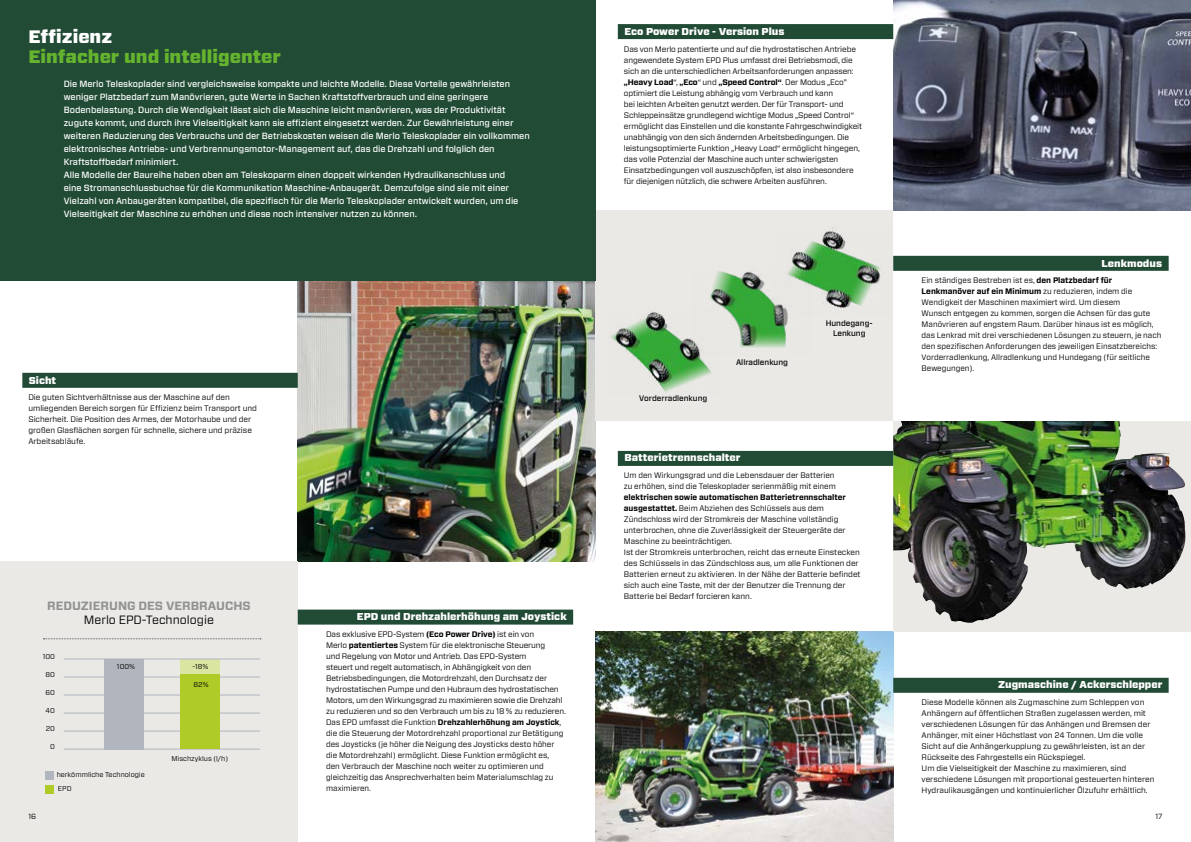
<style>
.page{position:relative;width:1191px;height:842px;background:#fff}
.page>*{position:absolute;margin:0;border:0;box-sizing:border-box;transform-origin:0 0}
.t1{font:900 18px "Forza";color:#65b32e}
.t2{font:900 18px "Forza";color:#fff}
.t3{font:700 12px "Forza";color:#929292}
.t4{font:12px "Forza";color:#000}
.t5{font:900 10px "Forza";color:#fff}
.t6{font:500 9px/13px "Forza";color:#fff}
.t7{font:8px/11px "Forza";color:#000}
.t8{font:500 8px/10.5px "Forza";color:#000;text-align:center}
.t9{font:7.5px "Forza";color:#000}
.t10{font:7px/14.3px "Forza";color:#000}
.s1{font-weight:700}
</style>
<div class="page">
<img style="left:298px;top:281px;width:297px;height:280px">
<img style="left:595px;top:631px;width:298px;height:211px">
<img style="left:893px;top:0;width:298px;height:210px">
<div style="left:893px;top:421px;width:298px;height:210px;background:#eae9e6"></div>
<img style="left:893px;top:421px;width:293px;height:202px">
<div style="left:0;top:561px;width:298px;height:281px;background:#eae9e6"></div>
<div style="left:595px;top:210px;width:298px;height:211px;background:#eae9e6"></div>
<div style="left:0;top:0;width:595px;height:281px;background:#214b35"></div>
<img style="left:610px;top:306px;width:101px;height:88px">
<img style="left:692px;top:271px;width:96px;height:84px">
<img style="left:774px;top:227px;width:107px;height:89px">
<div style="left:105px;top:659px;width:39px;height:90px;background:#b1b5be"></div>
<div style="left:180px;top:659px;width:40px;height:17px;background:#dae5a1"></div>
<div style="left:22px;top:373px;width:276px;height:15px;background:#214b35"></div>
<div style="left:298px;top:610px;width:275px;height:15px;background:#214b35"></div>
<div style="left:893px;top:678px;width:275px;height:15px;background:#214b35"></div>
<div style="left:618px;top:451px;width:275px;height:15px;background:#214b35"></div>
<div style="left:618px;top:24px;width:275px;height:15px;background:#214b35"></div>
<div style="left:893px;top:256px;width:275px;height:15px;background:#214b35"></div>
<hr style="left:64px;top:749px;width:196px;height:1px;background:#b1b5be">
<hr style="left:64px;top:731px;width:196px;height:1px;background:#b1b5be">
<hr style="left:64px;top:713px;width:196px;height:1px;background:#b1b5be">
<hr style="left:64px;top:695px;width:196px;height:1px;background:#b1b5be">
<hr style="left:64px;top:677px;width:196px;height:1px;background:#b1b5be">
<hr style="left:64px;top:659px;width:196px;height:1px;background:#b1b5be">
<svg style="left:43px;top:639px;width:218px;height:1px"></svg>
<div style="left:45px;top:771px;width:9px;height:9px;background:#b1b5be"></div>
<div style="left:45px;top:785px;width:9px;height:9px;background:#afcb27"></div>
<div style="left:180px;top:674px;width:40px;height:75px;background:#afcb27"></div>
<h1 class="t2" style="left:28px;top:24px;width:85px">Effizienz</h1>
<h1 class="t1" style="left:28px;top:44px;width:254px">Einfacher und intelligenter</h1>
<p class="t6" style="left:64px;top:77px;width:467px">Die Merlo Teleskoplader sind vergleichsweise kompakte und leichte Modelle. Diese Vorteile gewährleisten weniger Platzbedarf zum Manövrieren, gute Werte in Sachen Kraftstoffverbrauch und eine geringere Bodenbelastung. Durch die Wendigkeit lässt sich die Maschine leicht manövrieren, was der Produktivität zugute kommt, und durch ihre Vielseitigkeit kann sie effizient eingesetzt werden. Zur Gewährleistung einer weiteren Reduzierung des Verbrauchs und der Betriebskosten weisen die Merlo Teleskoplader ein vollkommen elektronisches Antriebs- und Verbrennungsmotor-Management auf, das die Drehzahl und folglich den Kraftstoffbedarf minimiert.<br>Alle Modelle der Baureihe haben oben am Teleskoparm einen doppelt wirkenden Hydraulikanschluss und<br>eine Stromanschlussbuchse für die Kommunikation Maschine-Anbaugerät. Demzufolge sind sie mit einer Vielzahl von Anbaugeräten kompatibel, die spezifisch für die Merlo Teleskoplader entwickelt wurden, um die Vielseitigkeit der Maschine zu erhöhen und diese noch intensiver nutzen zu können.</p>
<p class="t5" style="left:29px;top:373px;width:29px">Sicht</p>
<p class="t7" style="left:28px;top:392px;width:230px">Die guten Sichtverhältnisse aus der Maschine auf den umliegenden Bereich sorgen für Effizienz beim Transport und Sicherheit. Die Position des Armes, der Motorhaube und der großen Glasflächen sorgen für schnelle, sichere und präzise Arbeitsabläufe.</p>
<h2 class="t3" style="left:47px;top:598px;width:205px">REDUZIERUNG DES VERBRAUCHS</h2>
<h2 class="t4" style="left:84px;top:612px;width:132px">Merlo EPD-Technologie</h2>
<p class="t10" style="left:43px;top:649px;width:14px">100</p>
<p class="t10" style="left:45px;top:667px;width:11px">80</p>
<p class="t10" style="left:46px;top:685px;width:11px">60</p>
<p class="t10" style="left:46px;top:703px;width:11px">40</p>
<p class="t10" style="left:46px;top:721px;width:11px">20</p>
<p class="t10" style="left:50px;top:739px;width:6px">0</p>
<p class="t10" style="left:117px;top:659px;width:20px">100%</p>
<p class="t10" style="left:192px;top:659px;width:17px">-18%</p>
<p class="t10" style="left:194px;top:677px;width:17px">82%</p>
<p class="t10" style="left:171px;top:752px;width:58px">Mischzyklus (l/h)</p>
<p class="t10" style="left:57px;top:767px;width:89px">herkömmliche Technologie<br>EPD</p>
<p class="t5" style="left:357px;top:610px;width:211px">EPD und Drehzahlerhöhung am Joystick</p>
<p class="t7" style="left:326px;top:629px;width:241px">Das exklusive EPD-System <span class="s1">(Eco Power Drive)</span> ist ein von<br>Merlo <span class="s1">patentiertes</span> System für die elektronische Steuerung<br>und Regelung von Motor und Antrieb. Das EPD-System<br>steuert und regelt automatisch, in Abhängigkeit von den Betriebsbedingungen, die Motordrehzahl, den Durchsatz der hydrostatischen Pumpe und den Hubraum des hydrostatischen Motors, um den Wirkungsgrad zu maximieren sowie die Drehzahl zu reduzieren und so den Verbrauch um bis zu 18 % zu reduzieren.<br>Das EPD umfasst die Funktion <span class="s1">Drehzahlerhöhung am Joystick</span>, die die Steuerung der Motordrehzahl proportional zur Betätigung des Joysticks (je höher die Neigung des Joysticks desto höher die Motordrehzahl) ermöglicht. Diese Funktion ermöglicht es,<br>den Verbrauch der Maschine noch weiter zu optimieren und gleichzeitig das Ansprechverhalten beim Materialumschlag zu maximieren.</p>
<p class="t5" style="left:624px;top:25px;width:161px">Eco Power Drive - Version Plus</p>
<p class="t7" style="left:624px;top:43px;width:240px">Das von Merlo patentierte und auf die hydrostatischen Antriebe angewendete System EPD Plus umfasst drei Betriebsmodi, die sich an die unterschiedlichen Arbeitsanforderungen anpassen: <span class="s1">„Heavy Load</span>“, <span class="s1">„Eco</span>“ und <span class="s1">„Speed Control“</span>. Der Modus „Eco" optimiert die Leistung abhängig vom Verbrauch und kann<br>bei leichten Arbeiten genutzt werden. Der für Transport- und Schleppeinsätze grundlegend wichtige Modus „Speed Control“ ermöglicht das Einstellen und die konstante Fahrgeschwindigkeit unabhängig von den sich ändernden Arbeitsbedingungen. Die leistungsoptimierte Funktion „Heavy Load“ ermöglicht hingegen, das volle Potenzial der Maschine auch unter schwierigsten Einsatzbedingungen voll auszuschöpfen, ist also insbesondere für diejenigen nützlich, die schwere Arbeiten ausführen.</p>
<p class="t8" style="left:639px;top:393px;width:70px">Vorderradlenkung</p>
<p class="t8" style="left:736px;top:357px;width:53px">Allradlenkung</p>
<p class="t8" style="left:825px;top:318px;width:49px">Hundegang-<br>Lenkung</p>
<p class="t5" style="left:624px;top:451px;width:118px">Batterietrennschalter</p>
<p class="t7" style="left:624px;top:470px;width:213px">Um den Wirkungsgrad und die Lebensdauer der Batterien zu erhöhen, sind die Teleskoplader serienmäßig mit einem</p>
<p class="t7" style="left:624px;top:492px;width:238px"><span class="s1">elektrischen sowie automatischen Batterietrennschalter ausgestattet.</span> Beim Abziehen des Schlüssels aus dem Zündschloss wird der Stromkreis der Maschine vollständig unterbrochen, ohne die Zuverlässigkeit der Steuergeräte der Maschine zu beeinträchtigen.<br>Ist der Stromkreis unterbrochen, reicht das erneute Einstecken des Schlüssels in das Zündschloss aus, um alle Funktionen der Batterien erneut zu aktivieren. In der Nähe der Batterie befindet sich auch eine Taste, mit der der Benutzer die Trennung der Batterie bei Bedarf forcieren kann.</p>
<p class="t5" style="left:1101px;top:256px;width:62px">Lenkmodus</p>
<p class="t7" style="left:921px;top:275px;width:241px">Ein ständiges Bestreben ist es, <span class="s1">den Platzbedarf für Lenkmanöver auf ein Minimum</span> zu reduzieren, indem die Wendigkeit der Maschinen maximiert wird. Um diesem<br>Wunsch entgegen zu kommen, sorgen die Achsen für das gute Manövrieren auf engstem Raum. Darüber hinaus ist es möglich, das Lenkrad mit drei verschiedenen Lösungen zu steuern, je nach den spezifischen Anforderungen des jeweiligen Einsatzbereichs:<br>Vorderradlenkung, Allradlenkung und Hundegang (für seitliche Bewegungen).</p>
<p class="t5" style="left:998px;top:678px;width:166px">Zugmaschine / Ackerschlepper</p>
<p class="t7" style="left:921px;top:697px;width:234px">Diese Modelle können als Zugmaschine zum Schleppen von Anhängern auf öffentlichen Straßen zugelassen werden, mit verschiedenen Lösungen für das Anhängen und Bremsen der Anhänger, mit einer Höchstlast von 24 Tonnen. Um die volle Sicht auf die Anhängerkupplung zu gewährleisten, ist an der Rückseite des Fahrgestells ein Rückspiegel.<br>Um die Vielseitigkeit der Maschine zu maximieren, sind verschiedene Lösungen mit proportional gesteuerten hinteren Hydraulikausgängen und kontinuierlicher Ölzufuhr erhältlich.</p>
<p class="t9" style="left:28px;top:812px;width:9px">16</p>
<p class="t9" style="left:1155px;top:812px;width:9px">17</p>
</div>
